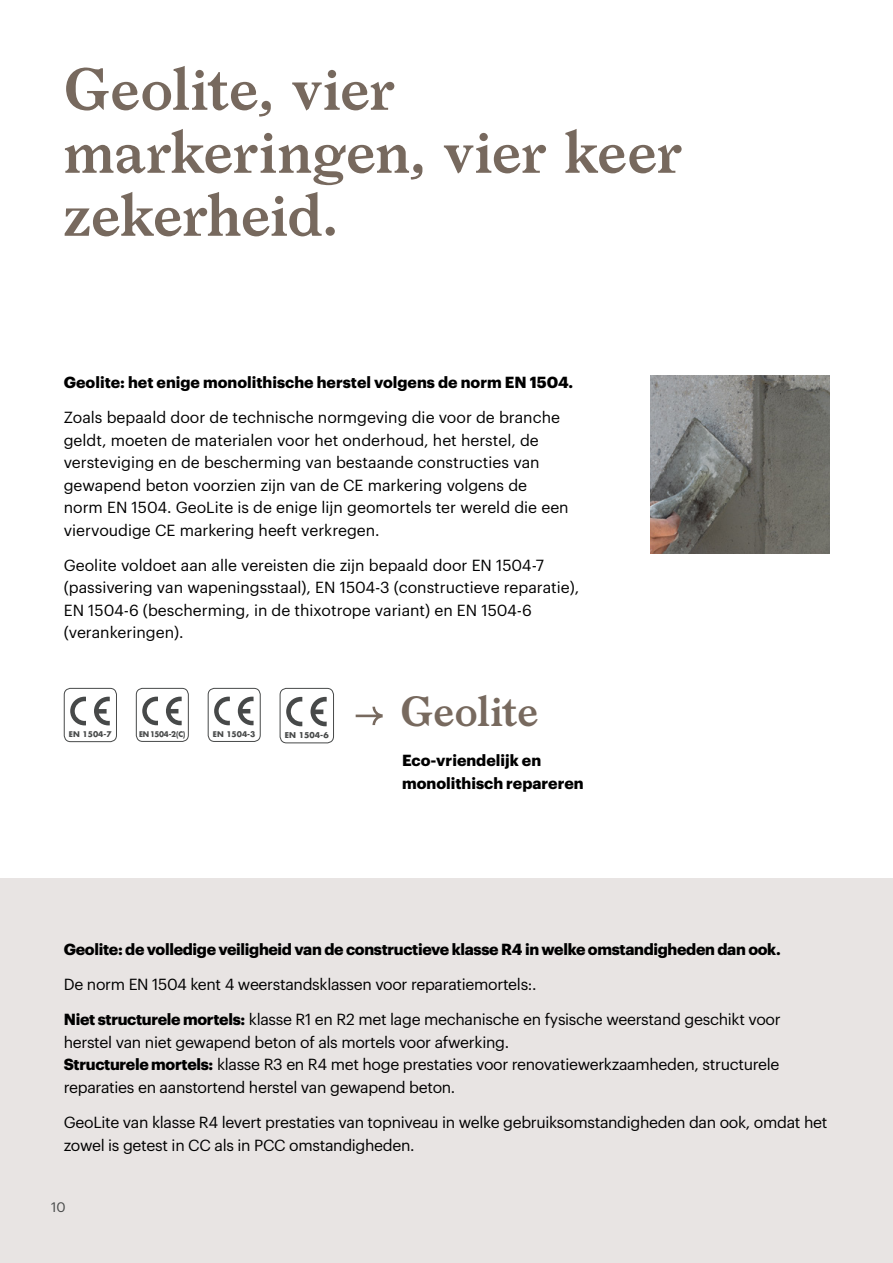
<style>
.page{position:relative;width:893px;height:1263px;background:#fff}
.page>*{position:absolute;margin:0;border:0;box-sizing:border-box;transform-origin:0 0}
.t1{font:600 57px/63px "Larish Neue";letter-spacing:-.005em;color:#77695e}
.t2{font:600 40.5px "Larish Neue";letter-spacing:-.005em;color:#77695e}
.t3{font:15.75px/22.5px "Graphik";letter-spacing:-.015em;color:#000}
.t4{font:700 15.75px/22.5px "Graphik";letter-spacing:-.005em;color:#000}
.t5{font:13.5px "Graphik";color:#474949}
.t6{font:700 7.8px "Futura Std";color:#474949}
.t7{font:700 7.65px "Futura Std";color:#474949}
.t8{font:700 7.65px "Futura Std";color:#474949;scale:.95 1}
.s1{font-weight:700}
</style>
<div class="page">
<div style="left:0;top:878px;width:893px;height:385px;background:#e8e4e3"></div>
<img style="left:651px;top:375px;width:178px;height:179px">
<svg style="left:356px;top:707px;width:27px;height:18px"></svg>
<div style="left:208px;top:688px;width:53px;height:54px;border:1px solid #474949;border-radius:6px"></div>
<svg style="left:214px;top:697px;width:16px;height:28px"></svg>
<svg style="left:238px;top:697px;width:16px;height:28px"></svg>
<div style="left:64px;top:688px;width:53px;height:54px;border:1px solid #474949;border-radius:6px"></div>
<svg style="left:70px;top:697px;width:16px;height:28px"></svg>
<svg style="left:94px;top:697px;width:16px;height:28px"></svg>
<div style="left:280px;top:688px;width:54px;height:55px;border:1px solid #474949;border-radius:7px"></div>
<svg style="left:286px;top:697px;width:16px;height:29px"></svg>
<svg style="left:311px;top:697px;width:16px;height:29px"></svg>
<div style="left:136px;top:688px;width:53px;height:54px;border:1px solid #474949;border-radius:6px"></div>
<svg style="left:142px;top:697px;width:16px;height:28px"></svg>
<svg style="left:166px;top:697px;width:16px;height:28px"></svg>
<h1 class="t1" style="left:64px;top:53px;width:620px">Geolite, vier markeringen, vier keer zekerheid.</h1>
<p class="t4" style="left:64px;top:369px;width:511px">Geolite: het enige monolithische herstel volgens de norm EN 1504.</p>
<p class="t3" style="left:64px;top:405px;width:506px">Zoals bepaald door de technische normgeving die voor de branche geldt, moeten de materialen voor het onderhoud, het herstel, de versteviging en de bescherming van bestaande constructies van gewapend beton voorzien zijn van de CE markering volgens de norm EN 1504. GeoLite is de enige lijn geomortels ter wereld die een viervoudige CE markering heeft verkregen.</p>
<p class="t3" style="left:64px;top:553px;width:517px">Geolite voldoet aan alle vereisten die zijn bepaald door EN 1504-7 (passivering van wapeningsstaal), EN 1504-3 (constructieve reparatie), EN 1504-6 (bescherming, in de thixotrope variant) en EN 1504-6 (verankeringen).</p>
<p class="t7" style="left:69px;top:729px;width:44px">EN 1504-7</p>
<p class="t8" style="left:139px;top:729px;width:50px">EN 1504-2(C)</p>
<p class="t7" style="left:213px;top:729px;width:44px">EN 1504-3</p>
<p class="t6" style="left:285px;top:730px;width:45px">EN 1504-6</p>
<h2 class="t2" style="left:400px;top:680px;width:140px">Geolite</h2>
<p class="t4" style="left:402px;top:748px;width:183px">Eco-vriendelijk en monolithisch repareren</p>
<p class="t4" style="left:64px;top:936px;width:718px">Geolite: de volledige veiligheid van de constructieve klasse R4 in welke omstandigheden dan ook.</p>
<p class="t3" style="left:64px;top:972px;width:474px">De norm EN 1504 kent 4 weerstandsklassen voor reparatiemortels:.</p>
<p class="t3" style="left:64px;top:1007px;width:718px"><span class="s1">Niet structurele mortels:</span> klasse R1 en R2 met lage mechanische en fysische weerstand geschikt voor herstel van niet gewapend beton of als mortels voor afwerking.<br><span class="s1">Structurele mortels:</span> klasse R3 en R4 met hoge prestaties voor renovatiewerkzaamheden, structurele reparaties en aanstortend herstel van gewapend beton.</p>
<p class="t3" style="left:64px;top:1110px;width:765px">GeoLite van klasse R4 levert prestaties van topniveau in welke gebruiksomstandigheden dan ook, omdat het zowel is getest in CC als in PCC omstandigheden.</p>
<p class="t5" style="left:51px;top:1197px;width:16px">10</p>
</div>
